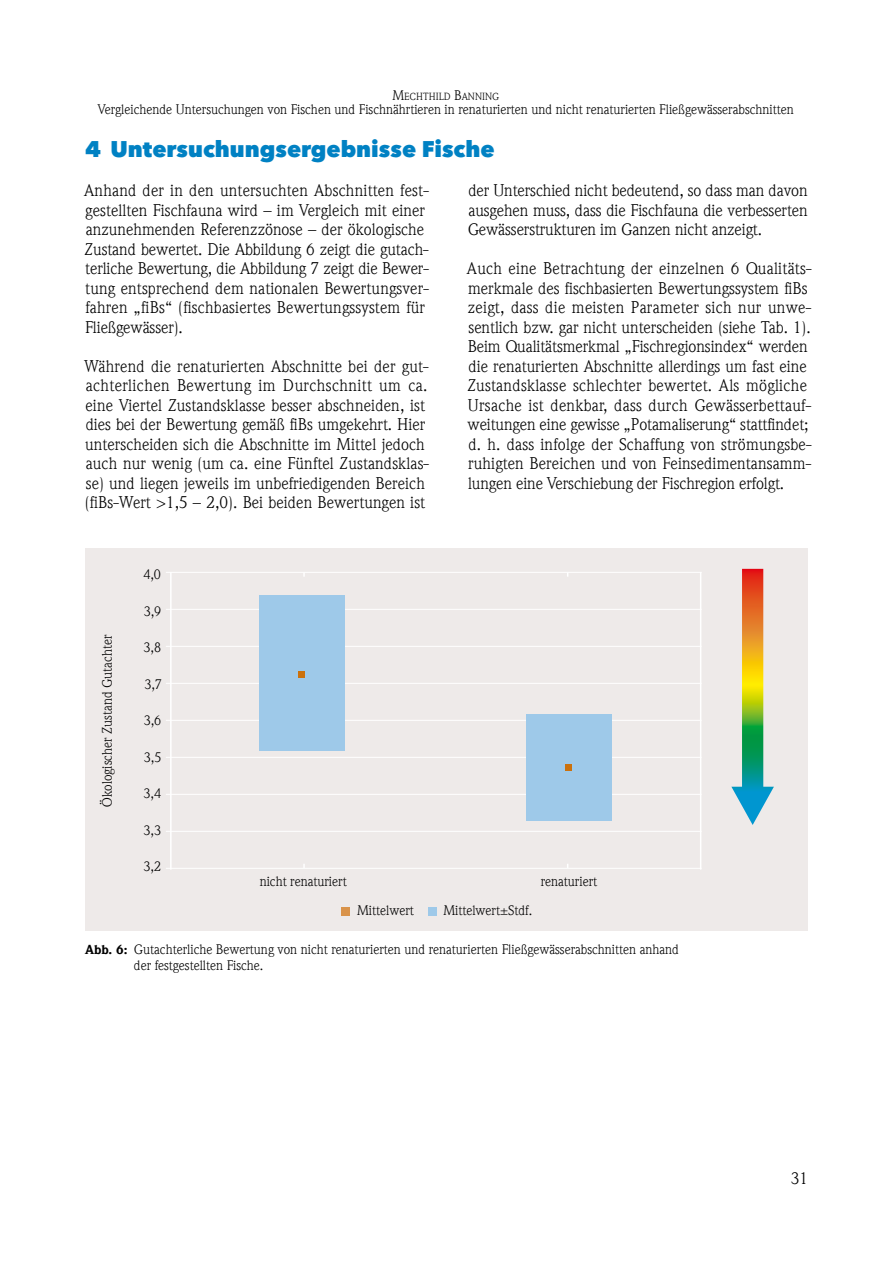
<style>
.page{position:relative;width:893px;height:1263px;background:#fff}
.page>*{position:absolute;margin:0;border:0;box-sizing:border-box;transform-origin:0 0}
.t1{font:800 22.5px "Avenir Next LT Pro";color:#0081c3}
.t2{font:16.5px/19.5px "ITC Weidemann Com";letter-spacing:.005em;color:#000}
.t3{font:13.5px/16.2px "ITC Weidemann Com";color:#000}
.t4{font:10.2px "ITC Weidemann Com";color:#000}
.s1{font-size:13.5px}
.s2{font-weight:900;font-size:12.75px}
</style>
<div class="page">
<div style="left:85px;top:549px;width:723px;height:382px;background:#eeeae9"></div>
<div style="left:342px;top:907px;width:8px;height:8px;background:#d9934a"></div>
<div style="left:428px;top:907px;width:8px;height:8px;background:#9ec9e9"></div>
<hr style="left:170px;top:572px;width:2px;height:298px;background:#fff">
<hr style="left:700px;top:572px;width:1px;height:298px;background:#fff">
<hr style="left:166px;top:572px;width:536px;height:1px;background:#fff">
<hr style="left:166px;top:609px;width:536px;height:1px;background:#fff">
<hr style="left:166px;top:646px;width:536px;height:1px;background:#fff">
<hr style="left:166px;top:683px;width:536px;height:1px;background:#fff">
<hr style="left:166px;top:720px;width:536px;height:1px;background:#fff">
<hr style="left:166px;top:757px;width:536px;height:1px;background:#fff">
<hr style="left:166px;top:794px;width:536px;height:1px;background:#fff">
<hr style="left:166px;top:831px;width:536px;height:1px;background:#fff">
<hr style="left:166px;top:868px;width:536px;height:1px;background:#fff">
<div style="left:259px;top:595px;width:85px;height:156px;background:#9ec9e9"></div>
<div style="left:526px;top:714px;width:85px;height:106px;background:#9ec9e9"></div>
<svg style="left:299px;top:671px;width:6px;height:6px"></svg>
<div style="left:565px;top:764px;width:7px;height:6px;background:#cb710d"></div>
<svg style="left:731px;top:569px;width:43px;height:256px"></svg>
<p class="t4" style="left:392px;top:91px;width:108px"><span class="s1">M</span>ECHTHILD <span class="s1">B</span>ANNING</p>
<p class="t3" style="left:98px;top:101px;width:697px">Vergleichende Untersuchungen von Fischen und Fischnährtieren in renaturierten und nicht renaturierten Fließgewässerabschnitten</p>
<h1 class="t1" style="left:85px;top:135px;width:411px">4 Untersuchungsergebnisse Fische</h1>
<p class="t2" style="left:84px;top:181px;width:346px">Anhand der in den untersuchten Abschnitten fest&shy;gestellten Fischfauna wird – im Vergleich mit einer anzunehmenden Referenzzönose – der ökologische Zustand bewertet. Die Abbildung 6 zeigt die gutach&shy;terliche Bewertung, die Abbildung 7 zeigt die Bewer&shy;tung entsprechend dem nationalen Bewertungsver&shy;fahren „fiBs“ (fischbasiertes Bewertungssystem für Fließgewässer).</p>
<p class="t2" style="left:84px;top:356px;width:346px">Während die renaturierten Abschnitte bei der gut&shy;achterlichen Bewertung im Durchschnitt um ca. eine Viertel Zustandsklasse besser abschneiden, ist dies bei der Bewertung gemäß fiBs umgekehrt. Hier unterscheiden sich die Abschnitte im Mittel jedoch auch nur wenig (um ca. eine Fünftel Zustandsklas&shy;se) und liegen jeweils im unbefriedigenden Bereich (fiBs-Wert &gt;1,5 – 2,0). Bei beiden Bewertungen ist</p>
<p class="t2" style="left:468px;top:181px;width:341px;text-align:justify">der Unterschied nicht bedeutend, so dass man davon ausgehen muss, dass die Fischfauna die verbesserten Gewässerstrukturen im Ganzen nicht anzeigt.</p>
<p class="t2" style="left:467px;top:259px;width:346px">Auch eine Betrachtung der einzelnen 6 Qualitäts&shy;merkmale des fischbasierten Bewertungssystem fiBs zeigt, dass die meisten Parameter sich nur unwe&shy;sentlich bzw. gar nicht unterscheiden (siehe Tab. 1).<br>Beim Qualitätsmerkmal „Fischregionsindex“ werden die renaturierten Abschnitte allerdings um fast eine Zustandsklasse schlechter bewertet. Als mögliche Ursache ist denkbar, dass durch Gewässerbettauf&shy;weitungen eine gewisse „Potamaliserung“ stattfindet; d. h. dass infolge der Schaffung von strömungsbe&shy;ruhigten Bereichen und von Feinsedimentansamm&shy;lungen eine Verschiebung der Fischregion erfolgt.</p>
<p class="t3" style="left:99px;top:807px;width:174px;rotate:-90deg">Ökologischer Zustand Gutachter</p>
<p class="t3" style="left:143px;top:567px;width:19px">4,0</p>
<p class="t3" style="left:144px;top:603px;width:19px">3,9</p>
<p class="t3" style="left:144px;top:640px;width:19px">3,8</p>
<p class="t3" style="left:144px;top:676px;width:19px">3,7</p>
<p class="t3" style="left:144px;top:713px;width:19px">3,6</p>
<p class="t3" style="left:144px;top:749px;width:19px">3,5</p>
<p class="t3" style="left:144px;top:786px;width:19px">3,4</p>
<p class="t3" style="left:144px;top:822px;width:19px">3,3</p>
<p class="t3" style="left:144px;top:858px;width:19px">3,2</p>
<p class="t3" style="left:260px;top:873px;width:89px">nicht renaturiert</p>
<p class="t3" style="left:541px;top:873px;width:58px">renaturiert</p>
<p class="t3" style="left:357px;top:903px;width:58px">Mittelwert</p>
<p class="t3" style="left:443px;top:903px;width:90px">Mittelwert±Stdf.</p>
<p class="t3" style="left:134px;top:941px;width:547px;text-indent:-49px"><span class="s2">Abb. 6:</span> Gutachterliche Bewertung von nicht renaturierten und renaturierten Fließgewässerabschnitten anhand der festgestellten Fische.</p>
<p class="t2" style="left:791px;top:1169px;width:19px">31</p>
</div>
